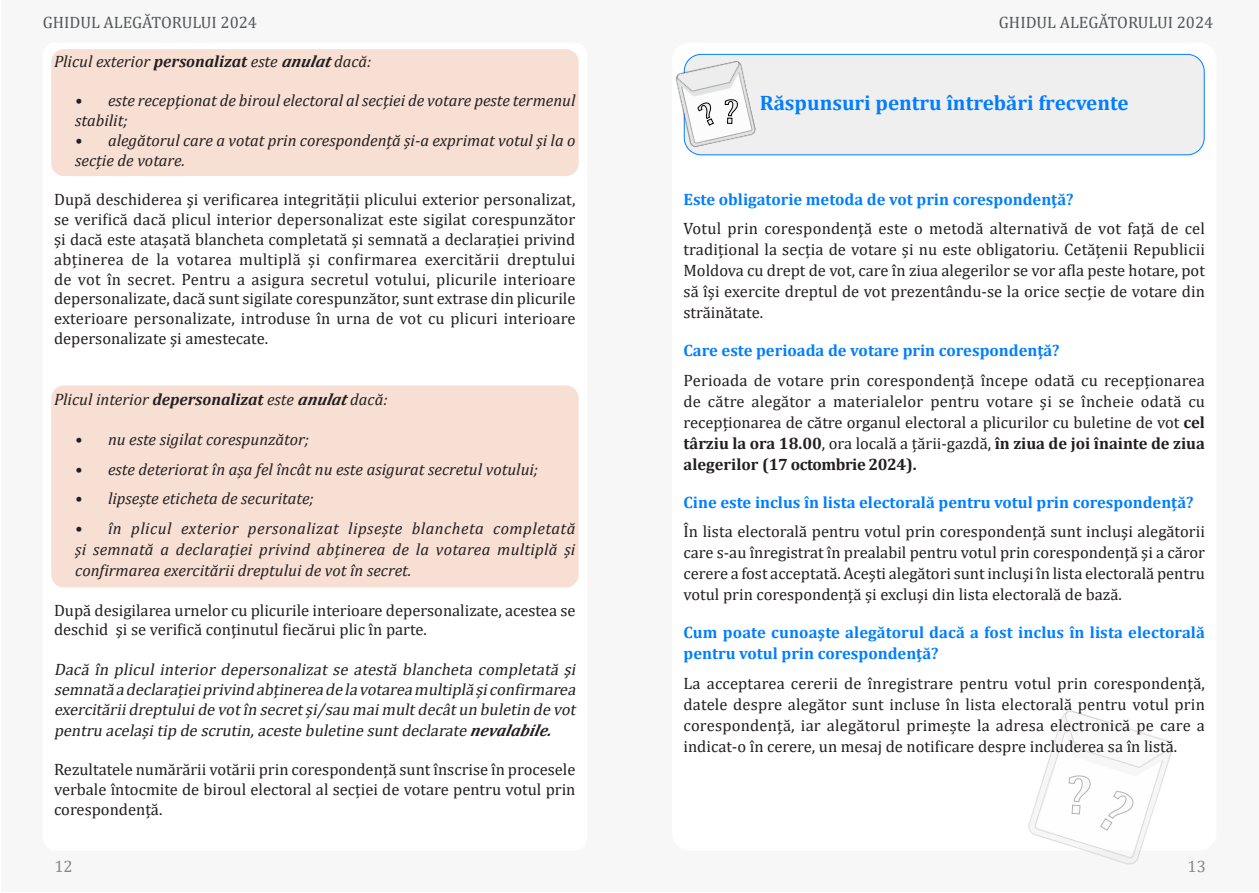
<style>
.page{position:relative;width:1259px;height:893px;background:#fff}
.page>*{position:absolute;margin:0;border:0;box-sizing:border-box;transform-origin:0 0}
.HEADING{font:700 21px "Cambria";color:#007eff}
.t1{font:16.5px/21px "Cambria";color:#231f20;text-align:justify}
.t2{font:italic 16.5px/19.8px "Cambria";color:#231f20}
.t3{font:italic 16.5px/20.2px "Cambria";color:#231f20;text-align:justify}
.intrebari{font:700 16.5px/21px "Cambria";color:#007eff}
.t4{font:16.5px "Cambria";color:#54575a}
.s1{font-weight:700}
</style>
<div class="page">
<div style="left:1px;top:1px;width:1257px;height:891px;background:#f7f7f7"></div>
<div style="left:43px;top:43px;width:544px;height:807px;background:#fff;border-radius:13px"></div>
<div style="left:672px;top:43px;width:544px;height:807px;background:#fff;border-radius:17px"></div>
<div style="left:51px;top:49px;width:527px;height:127px;background:#f7dfd4;border-radius:13px"></div>
<div style="left:51px;top:385px;width:527px;height:202px;background:#f7dfd4;border-radius:13px"></div>
<div style="left:684px;top:54px;width:520px;height:101px;background:#efefef;border-radius:17px"></div>
<div style="left:684px;top:54px;width:520px;height:101px;border:1px solid #007eff;border-radius:17px"></div>
<img style="left:676px;top:57px;width:80px;height:96px">
<svg style="left:697px;top:102px;width:17px;height:24px"></svg>
<svg style="left:724px;top:99px;width:14px;height:25px"></svg>
<img style="left:1028px;top:710px;width:145px;height:155px">
<svg style="left:1068px;top:775px;width:23px;height:40px"></svg>
<svg style="left:1099px;top:790px;width:35px;height:41px"></svg>
<p class="t4" style="left:43px;top:13px;width:216px">GHIDUL ALEGĂTORULUI 2024</p>
<p class="t4" style="left:999px;top:13px;width:216px">GHIDUL ALEGĂTORULUI 2024</p>
<p class="t2" style="left:54px;top:51px;width:319px">Plicul exterior <span class="s1">personalizat</span> este <span class="s1">anulat</span>dacă:</p>
<p class="t2" style="left:75px;top:90px;width:502px">• este recepţionat de biroul electoral al secţiei de votare peste termenul stabilit;</p>
<p class="t2" style="left:75px;top:130px;width:502px">• alegătorul care a votat prin corespondență și-a exprimat votul și la o secție de votare.</p>
<p class="t1" style="left:54px;top:190px;width:523px;line-height:19.8px">După deschiderea şi verificarea integrității plicului exterior personalizat, se verifică dacă plicul interior depersonalizat este sigilat corespunzător și dacă este atașată blancheta completată și semnată a declarației privind abținerea de la votarea multiplă și confirmarea exercitării dreptului de vot în secret. Pentru a asigura secretul votului, plicurile interioare depersonalizate, dacă sunt sigilate corespunzător, sunt extrase din plicurile exterioare personalizate, introduse în urna de vot cu plicuri interioare depersonalizate şi amestecate.</p>
<p class="HEADING" style="left:760px;top:88px;width:370px">Răspunsuri pentru întrebări frecvente</p>
<p class="intrebari" style="left:683px;top:188px;width:391px">Este obligatorie metoda de vot prin corespondenţă?</p>
<p class="t1" style="left:683px;top:218px;width:523px">Votul prin corespondenţă este o metodă alternativă de vot față de cel tradițional la secția de votare și nu este obligatoriu. Cetăţenii Republicii Moldova cu drept de vot, care în ziua alegerilor se vor afla peste hotare, pot să își exercite dreptul de vot prezentându-se la orice secție de votare din străinătate.</p>
<p class="intrebari" style="left:683px;top:339px;width:378px">Care este perioada de votare prin corespondenţă?</p>
<p class="t1" style="left:683px;top:369px;width:523px">Perioada de votare prin corespondență începe odată cu recepționarea de către alegător a materialelor pentru votare și se încheie odată cu recepționarea de către organul electoral a plicurilor cu buletine de vot <span class="s1">cel târziu la ora 18.00</span>, ora locală a țării-gazdă, <span class="s1">în ziua de joi înainte de ziua alegerilor (17 octombrie 2024).</span></p>
<p class="intrebari" style="left:683px;top:491px;width:511px">Cine este inclus în lista electorală pentru votul prin corespondență?</p>
<p class="t1" style="left:683px;top:521px;width:523px">În lista electorală pentru votul prin corespondență sunt incluşi alegătorii care s-au înregistrat în prealabil pentru votul prin corespondenţă şi a căror cerere a fost acceptată. Aceşti alegători sunt incluşi în lista electorală pentru votul prin corespondență și excluşi din lista electorală de bază.</p>
<p class="intrebari" style="left:683px;top:621px;width:523px">Cum poate cunoaşte alegătorul dacă a fost inclus în lista electorală pentru votul prin corespondenţă?</p>
<p class="t1" style="left:683px;top:672px;width:523px">La acceptarea cererii de înregistrare pentru votul prin corespondență, datele despre alegător sunt incluse în lista electorală pentru votul prin corespondență, iar alegătorul primește la adresa electronică pe care a indicat-o în cerere, un mesaj de notificare despre includerea sa în listă.</p>
<p class="t2" style="left:54px;top:388px;width:335px">Plicul interior <span class="s1">depersonalizat</span> este <span class="s1">anulat</span>dacă:</p>
<p class="t2" style="left:75px;top:429px;width:235px">• nu este sigilat corespunzător;</p>
<p class="t2" style="left:75px;top:459px;width:464px">• este deteriorat în așa fel încât nu este asigurat secretul votului;</p>
<p class="t2" style="left:75px;top:488px;width:240px">• lipsește eticheta de securitate;</p>
<p class="t2" style="left:75px;top:517px;width:501px;line-height:21px;text-align:justify">• în plicul exterior personalizat lipsește blancheta completată şi semnată a declarației privind abținerea de la votarea multiplă și confirmarea exercitării dreptului de vot în secret.</p>
<p class="t1" style="left:54px;top:600px;width:523px;line-height:19.8px">După desigilarea urnelor cu plicurile interioare depersonalizate, acestea se deschid şi se verifică conţinutul fiecărui plic în parte.</p>
<p class="t3" style="left:54px;top:659px;width:539px">Dacăînpliculinteriordepersonalizatseatestăblanchetacompletatăşi semnatăadeclarațieiprivindabținereadelavotareamultiplășiconfirmarea exercităriidreptuluidevotînsecretși/saumaimultdecâtunbuletindevot pentruacelașitipdescrutin,acestebuletinesuntdeclarate<span class="s1">n evalabile.</span></p>
<p class="t1" style="left:54px;top:760px;width:523px;line-height:19.8px">Rezultatele numărării votării prin corespondență sunt înscrise în procesele verbale întocmite de biroul electoral al secției de votare pentru votul prin corespondență.</p>
<p class="t1" style="left:54px;top:856px;width:20px">12</p>
<p class="t1" style="left:1187px;top:856px;width:20px">13</p>
</div>
